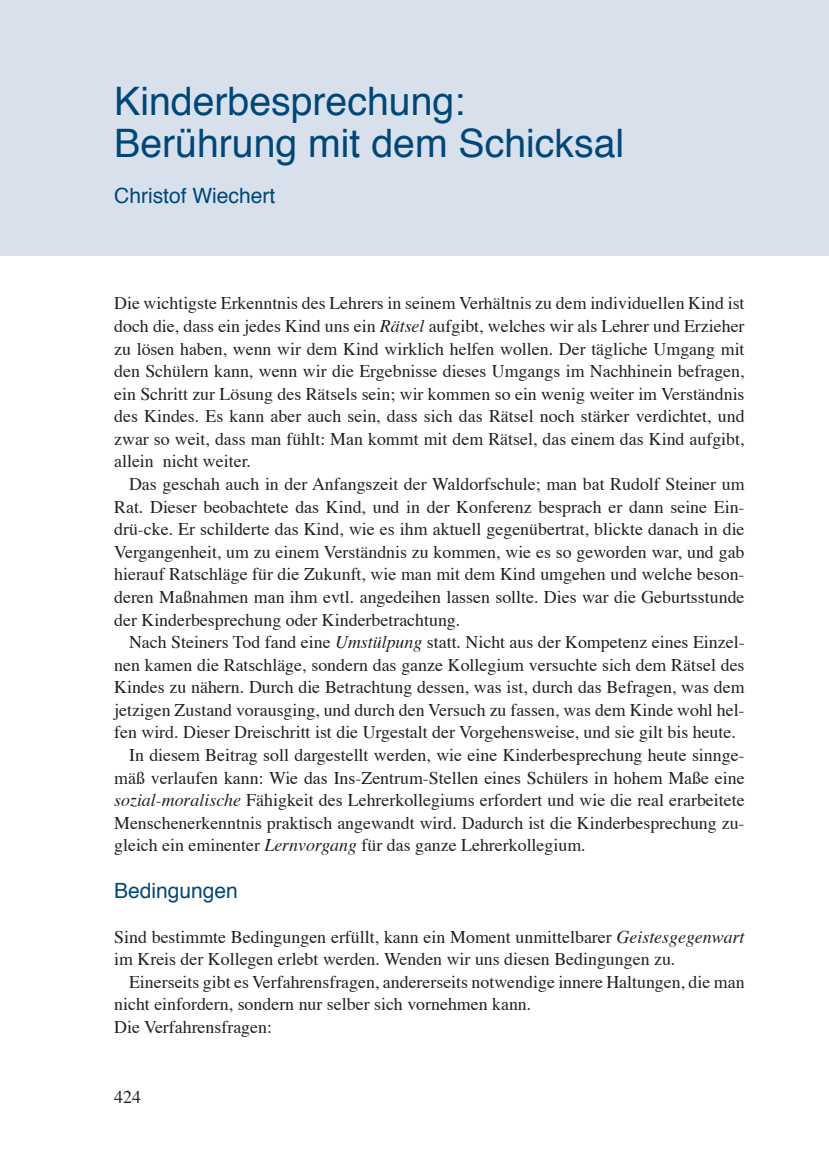
<style>
.page{position:relative;width:829px;height:1176px;background:#fff}
.page>*{position:absolute;margin:0;border:0;box-sizing:border-box;transform-origin:0 0}
.t1{font:39.2px/42px "Helvetica";color:#004779}
.t2{font:21px "Helvetica";color:#004779}
.t3{font:17.85px/22.6px "Times";color:#231f20;text-align:justify}
.s1{font-style:italic}
</style>
<div class="page">
<div style="left:0;top:0;width:828px;height:256px;background:#d8e0ec"></div>
<h1 class="t1" style="left:114px;top:79px;width:511px">Kinderbesprechung:<br>Berührung mit dem Schicksal</h1>
<p class="t2" style="left:114px;top:177px;width:163px">Christof Wiechert</p>
<p class="t3" style="left:114px;top:291px;width:632px">Die wichtigste Erkenntnis des Lehrers in seinem Verhältnis zu dem individuellen Kind ist doch die, dass ein jedes Kind uns ein <span class="s1">Rätsel</span> aufgibt, welches wir als Lehrer und Erzieher zu lösen haben, wenn wir dem Kind wirklich helfen wollen. Der tägliche Umgang mit den Schülern kann, wenn wir die Ergebnisse dieses Umgangs im Nachhinein befragen, ein Schritt zur Lösung des Rätsels sein; wir kommen so ein wenig weiter im Verständnis des Kindes. Es kann aber auch sein, dass sich das Rätsel noch stärker verdichtet, und zwar so weit, dass man fühlt: Man kommt mit dem Rätsel, das einem das Kind aufgibt, allein nicht weiter.</p>
<p class="t3" style="left:114px;top:471px;width:632px;text-indent:15px">Das geschah auch in der Anfangszeit der Waldorfschule; man bat Rudolf Steiner um Rat. Dieser beobachtete das Kind, und in der Konferenz besprach er dann seine Ein&shy;drü-cke. Er schilderte das Kind, wie es ihm aktuell gegenübertrat, blickte danach in die Vergangenheit, um zu einem Verständnis zu kommen, wie es so geworden war, und gab hierauf Ratschläge für die Zukunft, wie man mit dem Kind umgehen und welche beson&shy;deren Maßnahmen man ihm evtl. angedeihen lassen sollte. Dies war die Geburtsstunde der Kinderbesprechung oder Kinderbetrachtung.</p>
<p class="t3" style="left:129px;top:629px;width:617px">Nach Steiners Tod fand eine <span class="s1">Umstülpung</span> statt. Nicht aus der Kompetenz eines Einzel-</p>
<p class="t3" style="left:114px;top:652px;width:631px">nen kamen die Ratschläge, sondern das ganze Kollegium versuchte sich dem Rätsel des</p>
<p class="t3" style="left:114px;top:674px;width:632px">Kindes zu nähern. Durch die Betrachtung dessen, was ist, durch das Befragen, was dem</p>
<p class="t3" style="left:114px;top:697px;width:631px">jetzigen Zustand vorausging, und durch den Versuch zu fassen, was dem Kinde wohl hel-</p>
<p class="t3" style="left:114px;top:719px;width:623px">fen wird. Dieser Dreischritt ist die Urgestalt der Vorgehensweise, und sie gilt bis heute.</p>
<p class="t3" style="left:129px;top:742px;width:617px">In diesem Beitrag soll dargestellt werden, wie eine Kinderbesprechung heute sinnge-</p>
<p class="t3" style="left:114px;top:765px;width:632px">mäß verlaufen kann: Wie das Ins-Zentrum-Stellen eines Schülers in hohem Maße eine</p>
<p class="t3" style="left:114px;top:787px;width:632px"><span class="s1">sozial-moralische</span> Fähigkeit des Lehrerkollegiums erfordert und wie die real erarbeitete</p>
<p class="t3" style="left:114px;top:810px;width:631px">Menschenerkenntnis praktisch angewandt wird. Dadurch ist die Kinderbesprechung zu-</p>
<p class="t3" style="left:114px;top:832px;width:473px">gleich ein eminenter <span class="s1">Lernvorgang</span> für das ganze Lehrerkollegium.</p>
<p class="t2" style="left:114px;top:872px;width:125px">Bedingungen</p>
<p class="t3" style="left:114px;top:924px;width:632px">Sind bestimmte Bedingungen erfüllt, kann ein Moment unmittelbarer <span class="s1">Geistesgegenwart </span>im Kreis der Kollegen erlebt werden. Wenden wir uns diesen Bedingungen zu.</p>
<p class="t3" style="left:114px;top:969px;width:632px;text-align:left;text-indent:15px">Einerseits gibt es Verfahrensfragen, andererseits notwendige innere Haltungen, die man nicht einfordern, sondern nur selber sich vornehmen kann.<br>Die Verfahrensfragen:</p>
<p class="t3" style="left:114px;top:1083px;width:28px">424</p>
</div>
